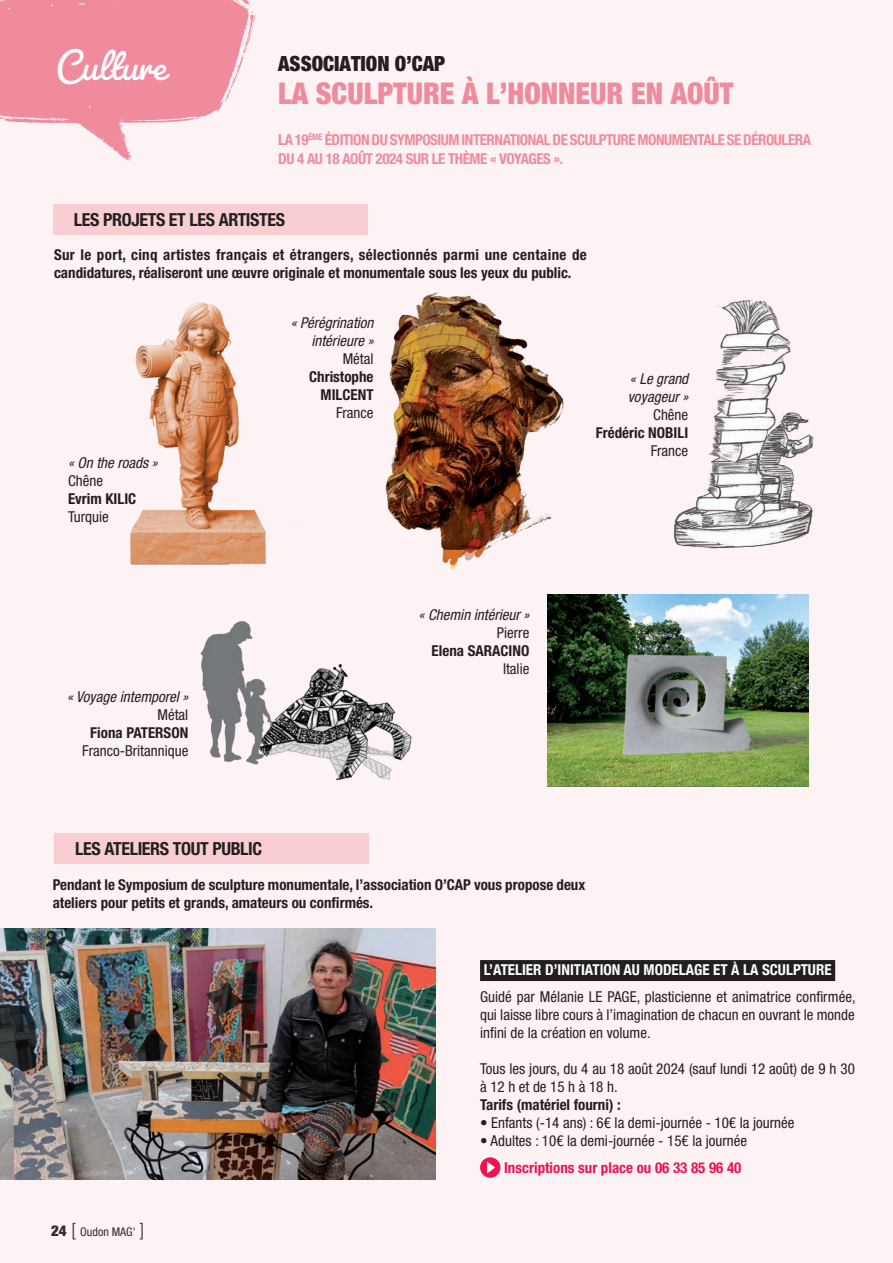
<style>
.page{position:relative;width:893px;height:1263px;background:#fdf3f5}
.page>*{position:absolute;margin:0;border:0;box-sizing:border-box;transform-origin:0 0}
.t1{font:46.5px "Pacifico";color:#fff}
.t2{font:900 condensed 30px "Helvetica Neue LT Std";color:#ef8b9d}
.t3{font:900 condensed 21px "Helvetica Neue LT Std";color:#231f20}
.t4{font:700 condensed 18px "Helvetica Neue LT Std";letter-spacing:-.02em;color:#231f20}
.corps_de_texte{font:condensed 15px/18px "Helvetica Neue LT Std";color:#231f20;text-align:justify}
.corps_de_texte-2{font:700 condensed 15px/18px "Helvetica Neue LT Std";color:#231f20}
.t5{font:700 condensed 15px/19.5px "Helvetica Neue LT Std";letter-spacing:-.03em;color:#ef8b9d}
.corps_de_texte-3{font:italic condensed 15px/18px "Helvetica Neue LT Std";color:#231f20;text-align:right}
.t6{font:700 condensed 15px "Helvetica Neue";color:#fff}
.corps_de_texte-4{font:700 condensed 15px "Helvetica Neue LT Std";color:#ed144f}
.t7{font:condensed 12px "Helvetica Neue LT Std";color:#231f20}
.s1{font-weight:900;font-size:15px}
.s2{font-weight:300;font-stretch:normal;font-size:18px}
</style>
<div class="page">
<svg style="left:0;top:0;width:256px;height:161px"></svg>
<div style="left:53px;top:205px;width:314px;height:30px;background:#f8ced2"></div>
<div style="left:54px;top:833px;width:315px;height:30px;background:#f8ced2"></div>
<img style="left:130px;top:302px;width:136px;height:263px">
<img style="left:200px;top:621px;width:213px;height:160px">
<img style="left:0;top:928px;width:436px;height:252px">
<img style="left:385px;top:292px;width:179px;height:278px">
<img style="left:547px;top:594px;width:262px;height:193px">
<img style="left:673px;top:299px;width:141px;height:250px">
<div style="left:480px;top:960px;width:355px;height:21px;background:#231f20"></div>
<div style="left:480px;top:1157px;width:20px;height:21px;background:#ed144f;border-radius:50%"></div>
<svg style="left:487px;top:1161px;width:8px;height:12px"></svg>
<p class="t1" style="left:55px;top:37px;width:113px">Culture</p>
<p class="t3" style="left:278px;top:51px;width:169px">ASSOCIATION O’CAP</p>
<p class="t2" style="left:278px;top:75px;width:457px">LA SCULPTURE À L’HONNEUR EN AOÛT</p>
<p class="t5" style="left:278px;top:129px;width:534px">LA 19<sup>ÈME</sup> ÉDITION DU SYMPOSIUM INTERNATIONAL DE SCULPTURE MONUMENTALE SE DÉROULERA<br>DU 4 AU 18 AOÛT 2024 SUR LE THÈME « VOYAGES ».</p>
<p class="t4" style="left:74px;top:209px;width:213px">LES PROJETS ET LES ARTISTES</p>
<p class="corps_de_texte-2" style="left:54px;top:246px;width:534px">Sur le port, cinq artistes français et étrangers, sélectionnés parmi une centaine de candidatures, réaliseront une œuvre originale et monumentale sous les yeux du public.</p>
<p class="corps_de_texte-3" style="left:68px;top:454px;width:91px">« On the roads »</p>
<p class="corps_de_texte" style="left:68px;top:472px;width:36px">Chêne</p>
<p class="corps_de_texte-2" style="left:68px;top:490px;width:70px">Evrim KILIC</p>
<p class="corps_de_texte" style="left:68px;top:508px;width:42px">Turquie</p>
<p class="corps_de_texte-3" style="left:291px;top:314px;width:84px">« Pérégrination intérieure »</p>
<p class="corps_de_texte" style="left:343px;top:349px;width:32px">Métal</p>
<p class="corps_de_texte-2" style="left:309px;top:367px;width:66px;text-align:right">Christophe<br>MILCENT</p>
<p class="corps_de_texte" style="left:336px;top:403px;width:39px">France</p>
<p class="corps_de_texte-3" style="left:628px;top:370px;width:62px;text-align:left">« Le grand voyageur »</p>
<p class="corps_de_texte" style="left:653px;top:405px;width:36px">Chêne</p>
<p class="corps_de_texte-2" style="left:596px;top:423px;width:94px">Frédéric NOBILI</p>
<p class="corps_de_texte" style="left:651px;top:441px;width:39px">France</p>
<p class="corps_de_texte-3" style="left:67px;top:688px;width:123px">« Voyage intemporel »</p>
<p class="corps_de_texte" style="left:158px;top:706px;width:32px">Métal</p>
<p class="corps_de_texte-2" style="left:90px;top:724px;width:100px">Fiona PATERSON</p>
<p class="corps_de_texte" style="left:82px;top:742px;width:108px">Franco-Britannique</p>
<p class="t4" style="left:75px;top:837px;width:188px">LES ATELIERS TOUT PUBLIC</p>
<p class="corps_de_texte-3" style="left:419px;top:606px;width:112px">« Chemin intérieur »</p>
<p class="corps_de_texte" style="left:497px;top:623px;width:34px">Pierre</p>
<p class="corps_de_texte-2" style="left:432px;top:641px;width:99px">Elena SARACINO</p>
<p class="corps_de_texte" style="left:503px;top:659px;width:28px">Italie</p>
<p class="corps_de_texte-2" style="left:53px;top:876px;width:534px">Pendant le Symposium de sculpture monumentale, l’association O’CAP vous propose deux ateliers pour petits et grands, amateurs ou confirmés.</p>
<p class="t7" style="left:51px;top:1225px;width:95px"><span class="s1">24</span> <span class="s2">[</span> Oudon MAG' <span class="s2">]</span></p>
<p class="t6" style="left:484px;top:957px;width:349px">L’ATELIER D’INITIATION AU MODELAGE ET À LA SCULPTURE</p>
<p class="corps_de_texte" style="left:480px;top:987px;width:377px">Guidé par Mélanie LE PAGE, plasticienne et animatrice confirmée, qui laisse libre cours à l’imagination de chacun en ouvrant le monde infini de la création en volume.</p>
<p class="corps_de_texte" style="left:480px;top:1059px;width:376px">Tous les jours, du 4 au 18 août 2024 (sauf lundi 12 août) de 9 h 30 à 12 h et de 15 h à 18 h.</p>
<p class="corps_de_texte-2" style="left:480px;top:1095px;width:142px">Tarifs (matériel fourni) :</p>
<p class="corps_de_texte" style="left:480px;top:1113px;width:316px">• Enfants (-14 ans) : 6€ la demi-journée - 10€ la journée</p>
<p class="corps_de_texte" style="left:480px;top:1131px;width:268px">• Adultes : 10€ la demi-journée - 15€ la journée</p>
<p class="corps_de_texte-4" style="left:504px;top:1159px;width:239px">Inscriptions sur place ou 06 33 85 96 40</p>
</div>
